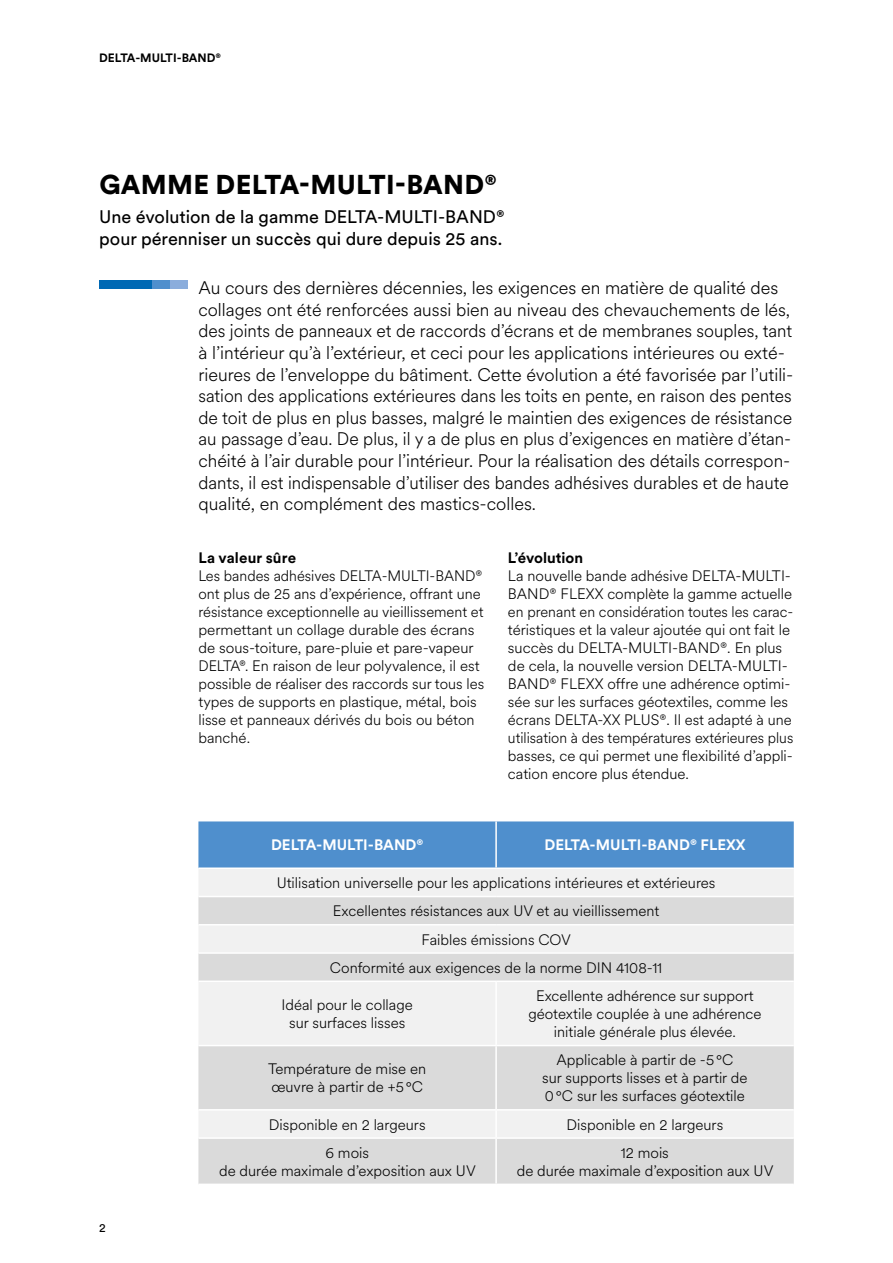
<style>
.page{position:relative;width:893px;height:1263px;background:#fff}
.page>*{position:absolute;margin:0;border:0;box-sizing:border-box;transform-origin:0 0}
.t1{font:900 27px "Circular XX";letter-spacing:.01em;color:#000}
.t2{font:300 18px/21.6px "Circular XX";color:#000}
.t3{font:18px/21.6px "Circular XX";color:#000}
.t4{font:300 15px/18px "Circular XX";color:#000;text-align:center}
.t5{font:700 15px "Circular XX";color:#fff}
.t6{font:700 15px "Circular XX";color:#000}
.t7{font:700 12px "Circular XX";color:#000}
.t8{font:12px "Circular XX";color:#000}
</style>
<div class="page">
<div style="left:198px;top:821px;width:596px;height:46px;background:#4f8fcd"></div>
<div style="left:199px;top:869px;width:595px;height:27px;background:#f1f1f1"></div>
<svg style="left:198px;top:897px;width:596px;height:286px;fill:#dadada"></svg>
<hr style="left:495px;top:821px;width:2px;height:46px;background:#fff">
<hr style="left:198px;top:924px;width:298px;height:1px;background:#fff">
<hr style="left:496px;top:924px;width:298px;height:1px;background:#fff">
<hr style="left:198px;top:952px;width:298px;height:2px;background:#fff">
<hr style="left:496px;top:952px;width:298px;height:2px;background:#fff">
<hr style="left:198px;top:980px;width:298px;height:2px;background:#fff">
<hr style="left:496px;top:980px;width:298px;height:2px;background:#fff">
<hr style="left:198px;top:1045px;width:298px;height:1px;background:#fff">
<hr style="left:496px;top:1045px;width:298px;height:1px;background:#fff">
<hr style="left:198px;top:1109px;width:298px;height:1px;background:#fff">
<hr style="left:496px;top:1109px;width:298px;height:1px;background:#fff">
<hr style="left:198px;top:1137px;width:298px;height:2px;background:#fff">
<hr style="left:496px;top:1137px;width:298px;height:2px;background:#fff">
<hr style="left:495px;top:982px;width:2px;height:63px;background:#fff">
<hr style="left:495px;top:1046px;width:2px;height:63px;background:#fff">
<hr style="left:495px;top:1110px;width:2px;height:27px;background:#fff">
<hr style="left:495px;top:1139px;width:2px;height:44px;background:#fff">
<div style="left:99px;top:281px;width:53px;height:8px;background:#0069b4"></div>
<div style="left:152px;top:281px;width:18px;height:8px;background:#4f8fcd"></div>
<div style="left:170px;top:281px;width:17px;height:8px;background:#8baddc"></div>
<p class="t7" style="left:99px;top:50px;width:123px">DELTA-MULTI-BAND®</p>
<h1 class="t1" style="left:99px;top:165px;width:399px">GAMME DELTA-MULTI-BAND®</h1>
<p class="t3" style="left:99px;top:205px;width:407px">Une évolution de la gamme DELTA-MULTI-BAND® pour pérenniser un succès qui dure depuis 25 ans.</p>
<p class="t2" style="left:198px;top:276px;width:597px">Au cours des dernières décennies, les exigences en matière de qualité des collages ont été renforcées aussi bien au niveau des chevauchements de lés, des joints de panneaux et de raccords d’écrans et de membranes souples, tant à l’intérieur qu’à l’extérieur, et ceci pour les applications intérieures ou exté&shy;rieures de l’enveloppe du bâtiment. Cette évolution a été favorisée par l’utili&shy;sation des applications extérieures dans les toits en pente, en raison des pentes de toit de plus en plus basses, malgré le maintien des exigences de résistance au passage d’eau. De plus, il y a de plus en plus d’exigences en matière d’étan&shy;chéité à l’air durable pour l’intérieur. Pour la réalisation des détails correspon&shy;dants, il est indispensable d’utiliser des bandes adhésives durables et de haute qualité, en complément des mastics-colles.</p>
<p class="t6" style="left:198px;top:548px;width:99px">La valeur sûre</p>
<p class="t4" style="left:198px;top:566px;width:287px;text-align:left">Les bandes adhésives DELTA-MULTI-BAND® ont plus de 25 ans d’expérience, offrant une résistance exceptionnelle au vieillissement et permettant un collage durable des écrans de sous-toiture, pare-pluie et pare-vapeur DELTA®. En raison de leur polyvalence, il est possible de réaliser des raccords sur tous les types de supports en plastique, métal, bois lisse et panneaux dérivés du bois ou béton banché.</p>
<p class="t6" style="left:508px;top:548px;width:77px">L’évolution</p>
<p class="t4" style="left:508px;top:566px;width:287px;text-align:left">La nouvelle bande adhésive DELTA-MULTI-BAND® FLEXX complète la gamme actuelle en prenant en considération toutes les carac&shy;téristiques et la valeur ajoutée qui ont fait le succès du DELTA-MULTI-BAND®. En plus de cela, la nouvelle version DELTA-MULTI-BAND® FLEXX offre une adhérence optimi&shy;sée sur les surfaces géotextiles, comme les écrans DELTA-XX PLUS®. Il est adapté à une utilisation à des températures extérieures plus basses, ce qui permet une flexibilité d’appli&shy;cation encore plus étendue.</p>
<p class="t8" style="left:99px;top:1219px;width:8px">2</p>
<p class="t5" style="left:271px;top:835px;width:154px">DELTA-MULTI-BAND®</p>
<p class="t5" style="left:544px;top:835px;width:203px">DELTA-MULTI-BAND® FLEXX</p>
<p class="t4" style="left:277px;top:868px;width:440px;line-height:28.2px">Utilisation universelle pour les applications intérieures et extérieures Excellentes résistances aux UV et au vieillissement<br>Faibles émissions COV<br>Conformité aux exigences de la norme DIN 4108-11</p>
<p class="t4" style="left:282px;top:995px;width:133px">Idéal pour le collage sur surfaces lisses</p>
<p class="t4" style="left:528px;top:986px;width:235px">Excellente adhérence sur support géotextile couplée à une adhérence initiale générale plus élevée.</p>
<p class="t4" style="left:268px;top:1059px;width:159px;text-align:left">Température de mise en œuvre à partir de +5°C</p>
<p class="t4" style="left:542px;top:1050px;width:207px">Applicable à partir de -5°C<br>sur supports lisses et à partir de<br>0°C sur les surfaces géotextile</p>
<p class="t4" style="left:269px;top:1115px;width:158px">Disponible en 2 largeurs</p>
<p class="t4" style="left:566px;top:1115px;width:158px">Disponible en 2 largeurs</p>
<p class="t4" style="left:219px;top:1143px;width:258px">6 mois<br>de durée maximale d’exposition aux UV</p>
<p class="t4" style="left:517px;top:1143px;width:258px">12 mois<br>de durée maximale d’exposition aux UV</p>
</div>
